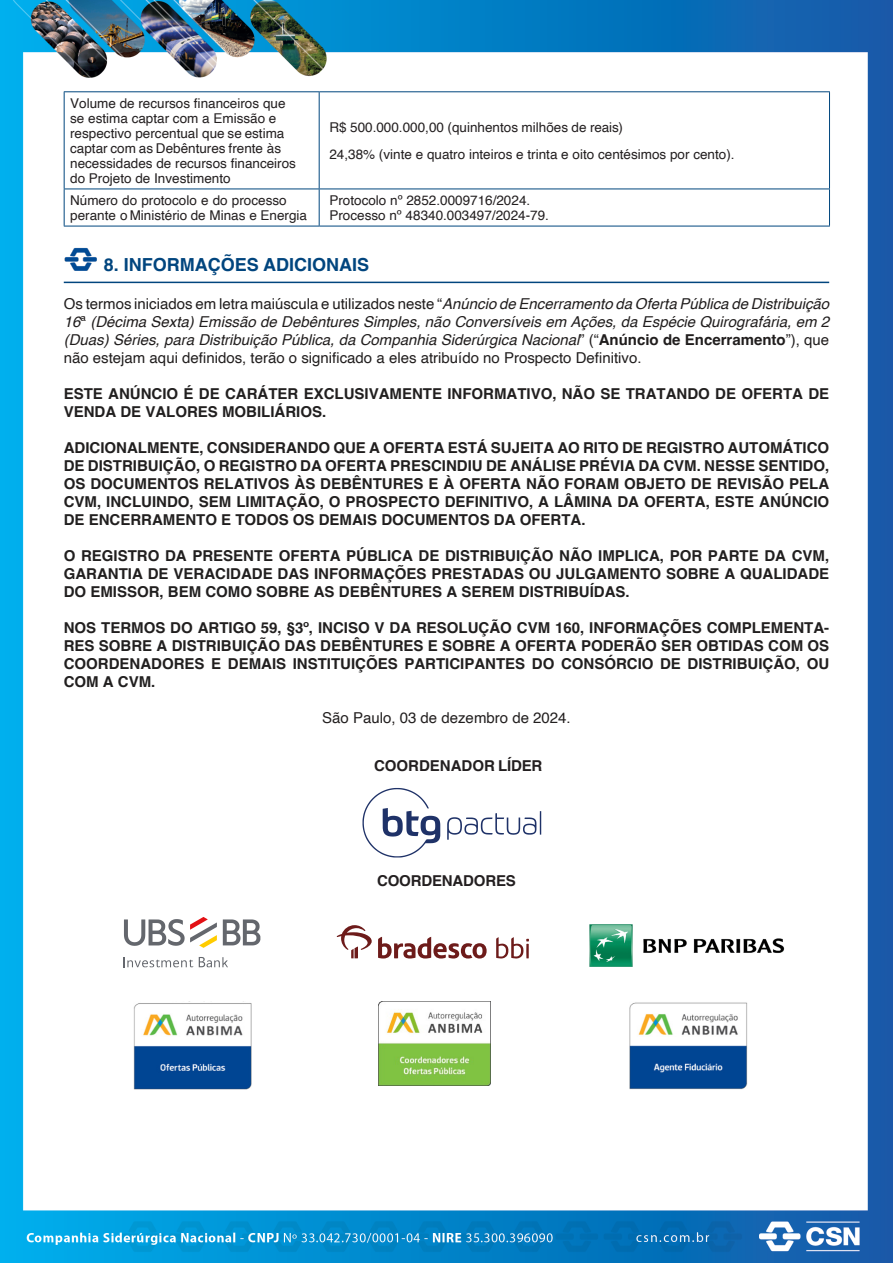
<style>
.page{position:relative;width:893px;height:1263px;background:#fff}
.page>*{position:absolute;margin:0;border:0;box-sizing:border-box;transform-origin:0 0}
.t1{font:700 18px "Helvetica";color:#01457e}
.t2{font:700 15px/18px "Helvetica";color:#211f1f;text-align:justify}
.t3{font:italic 15px/18px "Helvetica";color:#211e1e;text-align:justify}
.t4{font:700 15px "Helvetica";letter-spacing:-.01em;color:#231f20}
.t5{font:15px "Helvetica";color:#221f1f}
.t6{font:13.5px/15px "Helvetica";color:#231f20}
.s1{font-style:normal}
.s2{font-weight:700;font-style:normal}
.s3{font-style:normal;color:#221f1f}
</style>
<div class="page">
<img style="left:0;top:0;width:893px;height:1263px">
<hr style="left:64px;top:282px;width:765px;height:1px;background:#01457e">
<hr style="left:64px;top:91px;width:255px;height:1px;background:#00467e">
<hr style="left:64px;top:92px;width:1px;height:97px;background:#00467e">
<hr style="left:319px;top:91px;width:511px;height:1px;background:#00467e">
<hr style="left:319px;top:92px;width:1px;height:97px;background:#00467e">
<hr style="left:829px;top:92px;width:1px;height:97px;background:#00467e">
<hr style="left:64px;top:189px;width:255px;height:1px;background:#00467e">
<hr style="left:64px;top:189px;width:1px;height:37px;background:#00467e">
<hr style="left:319px;top:189px;width:511px;height:1px;background:#00467e">
<hr style="left:319px;top:189px;width:1px;height:37px;background:#00467e">
<hr style="left:829px;top:189px;width:1px;height:37px;background:#00467e">
<hr style="left:64px;top:226px;width:255px;height:1px;background:#00467e">
<hr style="left:319px;top:226px;width:511px;height:1px;background:#00467e">
<img style="left:64px;top:245px;width:35px;height:26px">
<svg style="left:362px;top:788px;width:78px;height:69px"></svg>
<svg style="left:447px;top:811px;width:94px;height:29px"></svg>
<svg style="left:199px;top:957px;width:29px;height:10px"></svg>
<svg style="left:123px;top:957px;width:70px;height:10px"></svg>
<svg style="left:223px;top:919px;width:37px;height:26px"></svg>
<svg style="left:124px;top:917px;width:93px;height:31px"></svg>
<svg style="left:496px;top:937px;width:33px;height:21px"></svg>
<svg style="left:337px;top:925px;width:150px;height:33px"></svg>
<img style="left:588px;top:911px;width:196px;height:70px">
<img style="left:133px;top:1002px;width:118px;height:87px">
<img style="left:379px;top:1002px;width:112px;height:84px">
<img style="left:630px;top:1002px;width:118px;height:87px">
<p class="t6" style="left:70px;top:96px;width:227px">Volume de recursos financeiros que se estima captar com a Emissão e respectivo percentual que se estima captar com as Debêntures frente às necessidades de recursos financeiros do Projeto de Investimento</p>
<p class="t6" style="left:329px;top:113px;width:407px;line-height:27.8px">R$ 500.000.000,00 (quinhentos milhões de reais)<br>24,38% (vinte e quatro inteiros e trinta e oito centésimos por cento).</p>
<p class="t6" style="left:70px;top:193px;width:238px">Número do protocolo e do processo perante o Ministério de Minas e Energia</p>
<p class="t6" style="left:329px;top:193px;width:221px">Protocolo nº 2852.0009716/2024.<br>Processo nº 48340.003497/2024-79.</p>
<h4 class="t1" style="left:104px;top:254px;width:267px">8. INFORMAÇÕES ADICIONAIS</h4>
<p class="t3" style="left:64px;top:295px;width:767px"><span class="s1">Os termos iniciados em letra maiúscula e utilizados neste “</span>Anúncio de Encerramento da Oferta Pública de Distribuição 16<span class="s1">ª</span> (Décima Sexta) Emissão de Debêntures Simples, não Conversíveis em Ações, da Espécie Quirografária, em 2 (Duas) Séries, para Distribuição Pública, da Companhia Siderúrgica Nacional<span class="s1">” (“</span><span class="s2">Anúncio de Encerramento</span><span class="s1">”), que não estejam aqui definidos, terão o significado a eles atribuído no Prospecto Definitivo</span><span class="s3">.</span></p>
<p class="t2" style="left:64px;top:386px;width:767px">ESTE ANÚNCIO É DE CARÁTER EXCLUSIVAMENTE INFORMATIVO, NÃO SE TRATANDO DE OFERTA DE<br>VENDA DE VALORES MOBILIÁRIOS.</p>
<p class="t2" style="left:64px;top:440px;width:767px">ADICIONALMENTE, CONSIDERANDO QUE A OFERTA ESTÁ SUJEITA AO RITO DE REGISTRO AUTOMÁTICO DE DISTRIBUIÇÃO, O REGISTRO DA OFERTA PRESCINDIU DE ANÁLISE PRÉVIA DA CVM. NESSE SENTIDO, OS DOCUMENTOS RELATIVOS ÀS DEBÊNTURES E À OFERTA NÃO FORAM OBJETO DE REVISÃO PELA CVM, INCLUINDO, SEM LIMITAÇÃO, O PROSPECTO DEFINITIVO, A LÂMINA DA OFERTA, ESTE ANÚNCIO DE ENCERRAMENTO E TODOS OS DEMAIS DOCUMENTOS DA OFERTA.</p>
<p class="t2" style="left:64px;top:548px;width:767px">O REGISTRO DA PRESENTE OFERTA PÚBLICA DE DISTRIBUIÇÃO NÃO IMPLICA, POR PARTE DA CVM, GARANTIA DE VERACIDADE DAS INFORMAÇÕES PRESTADAS OU JULGAMENTO SOBRE A QUALIDADE DO EMISSOR, BEM COMO SOBRE AS DEBÊNTURES A SEREM DISTRIBUÍDAS.</p>
<p class="t2" style="left:64px;top:620px;width:767px">NOS TERMOS DO ARTIGO 59, §3º, INCISO V DA RESOLUÇÃO CVM 160, INFORMAÇÕES COMPLEMENTA-RES SOBRE A DISTRIBUIÇÃO DAS DEBÊNTURES E SOBRE A OFERTA PODERÃO SER OBTIDAS COM OS COORDENADORES E DEMAIS INSTITUIÇÕES PARTICIPANTES DO CONSÓRCIO DE DISTRIBUIÇÃO, OU COM A CVM.</p>
<p class="t5" style="left:322px;top:706px;width:250px">São Paulo, 03 de dezembro de 2024.</p>
<p class="t4" style="left:374px;top:756px;width:170px">COORDENADOR LÍDER</p>
<p class="t4" style="left:377px;top:871px;width:140px">COORDENADORES</p>
</div>
